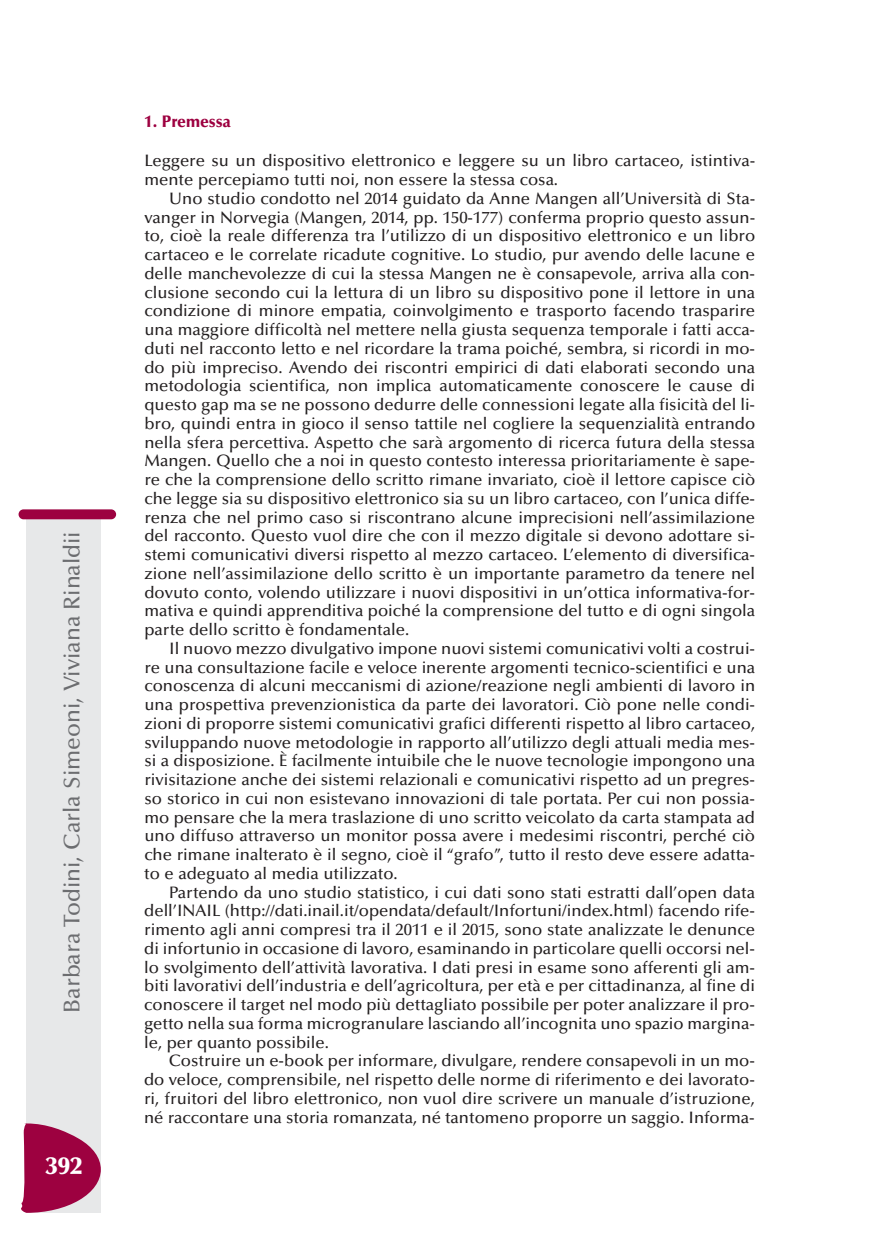
<style>
.page{position:relative;width:869px;height:1241px;background:#fff}
.page>*{position:absolute;margin:0;border:0;box-sizing:border-box;transform-origin:0 0}
.t1{font:900 24.5px "Optima";color:#fff}
.t2{font:500 22.75px "Optima";color:#6c6d70}
.t3{font:500 16.62px/18.7px "Optima";color:#231f20;text-align:justify}
.t4{font:900 16.62px "Optima";color:#9d0140;scale:.95 1}
</style>
<div class="page">
<div style="left:27px;top:517px;width:74px;height:695px;background:#e7e8e9"></div>
<div style="left:19px;top:509px;width:97px;height:10px;background:#9d0140;border-radius:5px"></div>
<svg style="left:21px;top:1122px;width:80px;height:90px"></svg>
<h2 class="t2" style="left:63px;top:1012px;width:483px;rotate:-90deg">Barbara Todini, Carla Simeoni, Viviana Rinaldii</h2>
<h1 class="t1" style="left:45px;top:1155px;width:38px">392</h1>
<p class="t4" style="left:144px;top:115px;width:92px">1. Premessa</p>
<p class="t3" style="left:144px;top:153px;width:612px">Leggere su un dispositivo elettronico e leggere su un libro cartaceo, istintiva&shy;mente percepiamo tutti noi, non essere la stessa cosa.</p>
<p class="t3" style="left:144px;top:190px;width:612px;text-indent:25px">Uno studio condotto nel 2014 guidato da Anne Mangen all’Università di Sta&shy;vanger in Norvegia (Mangen, 2014, pp. 150-177) conferma proprio questo assun&shy;to, cioè la reale differenza tra l’utilizzo di un dispositivo elettronico e un libro cartaceo e le correlate ricadute cognitive. Lo studio, pur avendo delle lacune e delle manchevolezze di cui la stessa Mangen ne è consapevole, arriva alla con&shy;clusione secondo cui la lettura di un libro su dispositivo pone il lettore in una condizione di minore empatia, coinvolgimento e trasporto facendo trasparire una maggiore difficoltà nel mettere nella giusta sequenza temporale i fatti acca&shy;duti nel racconto letto e nel ricordare la trama poiché, sembra, si ricordi in mo&shy;do più impreciso. Avendo dei riscontri empirici di dati elaborati secondo una metodologia scientifica, non implica automaticamente conoscere le cause di questo gap ma se ne possono dedurre delle connessioni legate alla fisicità del li&shy;bro, quindi entra in gioco il senso tattile nel cogliere la sequenzialità entrando nella sfera percettiva. Aspetto che sarà argomento di ricerca futura della stessa Mangen. Quello che a noi in questo contesto interessa prioritariamente è sape&shy;re che la comprensione dello scritto rimane invariato, cioè il lettore capisce ciò che legge sia su dispositivo elettronico sia su un libro cartaceo, con l’unica diffe&shy;renza che nel primo caso si riscontrano alcune imprecisioni nell’assimilazione del racconto. Questo vuol dire che con il mezzo digitale si devono adottare si&shy;stemi comunicativi diversi rispetto al mezzo cartaceo. L’elemento di diversifica&shy;zione nell’assimilazione dello scritto è un importante parametro da tenere nel dovuto conto, volendo utilizzare i nuovi dispositivi in un’ottica informativa-for&shy;mativa e quindi apprenditiva poiché la comprensione del tutto e di ogni singola parte dello scritto è fondamentale.</p>
<p class="t3" style="left:144px;top:640px;width:612px;text-indent:25px">Il nuovo mezzo divulgativo impone nuovi sistemi comunicativi volti a costrui&shy;re una consultazione facile e veloce inerente argomenti tecnico-scientifici e una conoscenza di alcuni meccanismi di azione/reazione negli ambienti di lavoro in una prospettiva prevenzionistica da parte dei lavoratori. Ciò pone nelle condi&shy;zioni di proporre sistemi comunicativi grafici differenti rispetto al libro cartaceo, sviluppando nuove metodologie in rapporto all’utilizzo degli attuali media mes&shy;si a disposizione. È facilmente intuibile che le nuove tecnologie impongono una rivisitazione anche dei sistemi relazionali e comunicativi rispetto ad un pregres&shy;so storico in cui non esistevano innovazioni di tale portata. Per cui non possia&shy;mo pensare che la mera traslazione di uno scritto veicolato da carta stampata ad uno diffuso attraverso un monitor possa avere i medesimi riscontri, perché ciò che rimane inalterato è il segno, cioè il “grafo”, tutto il resto deve essere adatta&shy;to e adeguato al media utilizzato.</p>
<p class="t3" style="left:144px;top:884px;width:612px;text-indent:25px">Partendo da uno studio statistico, i cui dati sono stati estratti dall’open data dell’INAIL (http://dati.inail.it/opendata/default/Infortuni/index.html) facendo rife&shy;rimento agli anni compresi tra il 2011 e il 2015, sono state analizzate le denunce di infortunio in occasione di lavoro, esaminando in particolare quelli occorsi nel&shy;lo svolgimento dell’attività lavorativa. I dati presi in esame sono afferenti gli am&shy;biti lavorativi dell’industria e dell’agricoltura, per età e per cittadinanza, al fine di conoscere il target nel modo più dettagliato possibile per poter analizzare il pro&shy;getto nella sua forma microgranulare lasciando all’incognita uno spazio margina&shy;le, per quanto possibile.</p>
<p class="t3" style="left:144px;top:1052px;width:612px;text-indent:25px">Costruire un e-book per informare, divulgare, rendere consapevoli in un mo&shy;do veloce, comprensibile, nel rispetto delle norme di riferimento e dei lavorato&shy;ri, fruitori del libro elettronico, non vuol dire scrivere un manuale d’istruzione, né raccontare una storia romanzata, né tantomeno proporre un saggio. Informa-</p>
</div>
